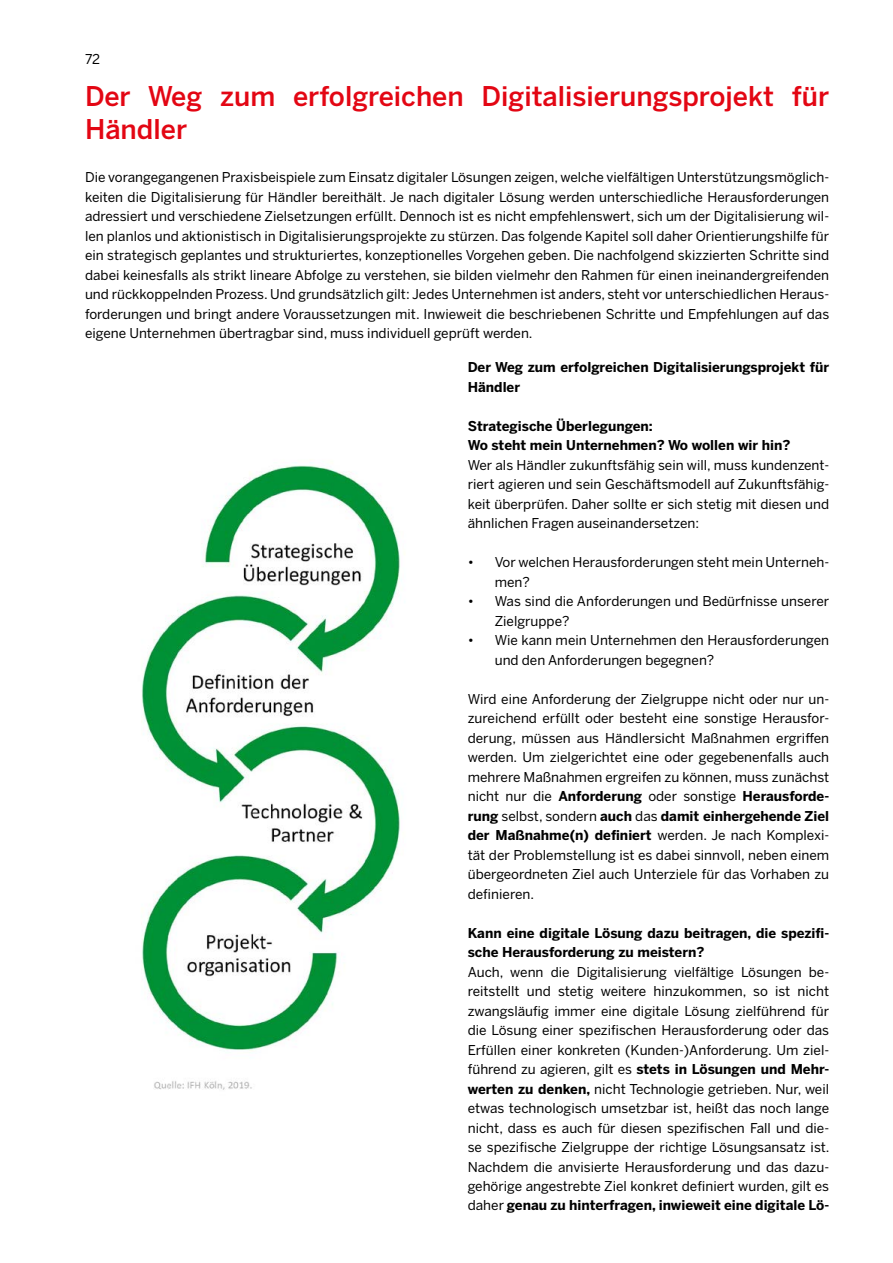
<style>
.page{position:relative;width:893px;height:1263px;background:#fff}
.page>*{position:absolute;margin:0;border:0;box-sizing:border-box;transform-origin:0 0}
.t1{font:500 27px/33px "Benton Sans";color:#e30613}
.t2{font:13.5px/19.5px "Benton Sans";color:#000;text-align:justify}
.t3{font:700 13.5px/19.5px "Benton Sans";color:#000}
.s1{font-weight:700}
</style>
<div class="page">
<img style="left:141px;top:462px;width:259px;height:628px">
<p class="t2" style="left:85px;top:49px;width:16px">72</p>
<h1 class="t1" style="left:85px;top:80px;width:746px">Der Weg zum erfolgreichen Digitalisierungsprojekt für<br>Händler</h1>
<p class="t2" style="left:85px;top:168px;width:746px">Die vorangegangenen Praxisbeispiele zum Einsatz digitaler Lösungen zeigen, welche vielfältigen Unterstützungsmöglich&shy;keiten die Digitalisierung für Händler bereithält. Je nach digitaler Lösung werden unterschiedliche Herausforderungen adressiert und verschiedene Zielsetzungen erfüllt. Dennoch ist es nicht empfehlenswert, sich um der Digitalisierung wil&shy;len planlos und aktionistisch in Digitalisierungsprojekte zu stürzen. Das folgende Kapitel soll daher Orientierungshilfe für ein strategisch geplantes und strukturiertes, konzeptionelles Vorgehen geben. Die nachfolgend skizzierten Schritte sind dabei keinesfalls als strikt lineare Abfolge zu verstehen, sie bilden vielmehr den Rahmen für einen ineinandergreifenden und rückkoppelnden Prozess. Und grundsätzlich gilt: Jedes Unternehmen ist anders, steht vor unterschiedlichen Heraus&shy;forderungen und bringt andere Voraussetzungen mit. Inwieweit die beschriebenen Schritte und Empfehlungen auf das eigene Unternehmen übertragbar sind, muss individuell geprüft werden.</p>
<p class="t3" style="left:468px;top:358px;width:363px">Der Weg zum erfolgreichen Digitalisierungsprojekt für<br>Händler</p>
<p class="t3" style="left:468px;top:416px;width:324px">Strategische Überlegungen:<br>Wo steht mein Unternehmen? Wo wollen wir hin?</p>
<p class="t2" style="left:468px;top:455px;width:363px">Wer als Händler zukunftsfähig sein will, muss kundenzent&shy;riert agieren und sein Geschäftsmodell auf Zukunftsfähig&shy;keit überprüfen. Daher sollte er sich stetig mit diesen und ähnlichen Fragen auseinandersetzen:</p>
<p class="t2" style="left:495px;top:552px;width:336px;text-indent:-27px">• Vor welchen Herausforderungen steht mein Unterneh&shy;men?</p>
<p class="t2" style="left:495px;top:591px;width:336px;text-indent:-27px">• Was sind die Anforderungen und Bedürfnisse unserer<br>Zielgruppe?</p>
<p class="t2" style="left:495px;top:630px;width:336px;text-indent:-27px">• Wie kann mein Unternehmen den Herausforderungen und den Anforderungen begegnen?</p>
<p class="t2" style="left:468px;top:689px;width:363px">Wird eine Anforderung der Zielgruppe nicht oder nur un&shy;zureichend erfüllt oder besteht eine sonstige Herausfor&shy;derung, müssen aus Händlersicht Maßnahmen ergriffen werden. Um zielgerichtet eine oder gegebenenfalls auch mehrere Maßnahmen ergreifen zu können, muss zunächst nicht nur die <span class="s1">Anforderung</span> oder sonstige <span class="s1">Herausforde&shy;rung</span> selbst, sondern <span class="s1">auch</span> das <span class="s1">damit einhergehende Ziel der Maßnahme(n) definiert</span> werden. Je nach Komplexi&shy;tät der Problemstellung ist es dabei sinnvoll, neben einem übergeordneten Ziel auch Unterziele für das Vorhaben zu definieren.</p>
<p class="t3" style="left:468px;top:923px;width:363px">Kann eine digitale Lösung dazu beitragen, die spezifi&shy;sche Herausforderung zu meistern?</p>
<p class="t2" style="left:468px;top:962px;width:363px">Auch, wenn die Digitalisierung vielfältige Lösungen be&shy;reitstellt und stetig weitere hinzukommen, so ist nicht zwangsläufig immer eine digitale Lösung zielführend für die Lösung einer spezifischen Herausforderung oder das Erfüllen einer konkreten (Kunden-)Anforderung. Um ziel&shy;führend zu agieren, gilt es <span class="s1">stets in Lösungen und Mehr&shy;werten zu denken,</span> nicht Technologie getrieben. Nur, weil etwas technologisch umsetzbar ist, heißt das noch lange nicht, dass es auch für diesen spezifischen Fall und die&shy;se spezifische Zielgruppe der richtige Lösungsansatz ist.<br>Nachdem die anvisierte Herausforderung und das dazu&shy;gehörige angestrebte Ziel konkret definiert wurden, gilt es daher <span class="s1">genau zu hinterfragen, inwieweit eine digitale Lö-</span></p>
</div>
